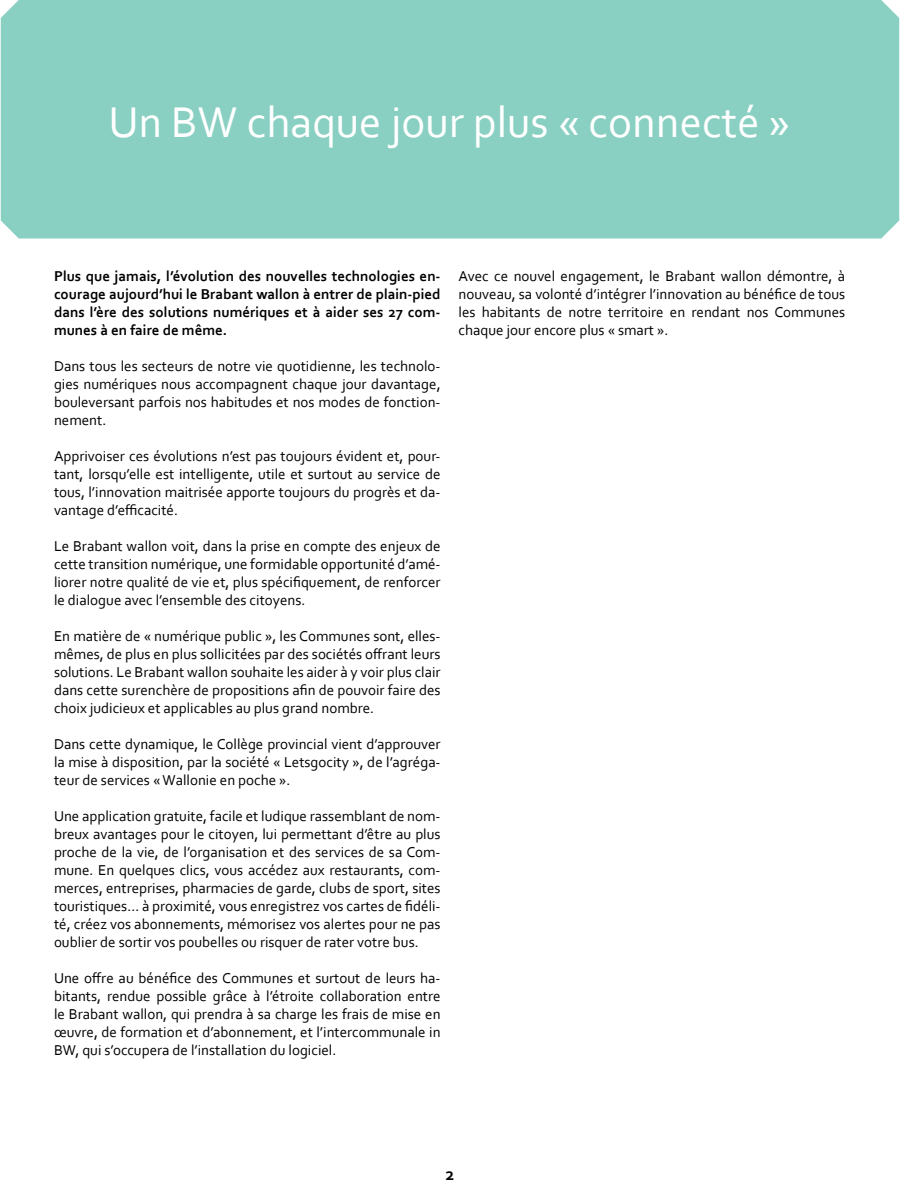
<style>
.page{position:relative;width:900px;height:1200px;background:#fff}
.page>*{position:absolute;margin:0;border:0;box-sizing:border-box;transform-origin:0 0}
.t1{font:45px "Corbel";color:#fff}
.t2{font:700 18px "Corbel";color:#000}
.t3{font:15px/18px "Corbel";color:#000;text-align:justify}
.t4{font:700 15px/18px "Corbel";color:#000;text-align:justify}
</style>
<div class="page">
<div style="left:1px;top:0;width:898px;height:238px;background:#89d0c2"></div>
<p class="t1" style="left:108px;top:94px;width:684px">Un BW chaque jour plus « connecté »</p>
<p class="t4" style="left:54px;top:267px;width:388px">Plus que jamais, l’évolution des nouvelles technologies en&shy;courage aujourd’hui le Brabant wallon à entrer de plain-pied dans l’ère des solutions numériques et à aider ses 27 com&shy;munes à en faire de même.</p>
<p class="t3" style="left:54px;top:357px;width:388px">Dans tous les secteurs de notre vie quotidienne, les technolo&shy;gies numériques nous accompagnent chaque jour davantage, bouleversant parfois nos habitudes et nos modes de fonction&shy;nement.</p>
<p class="t3" style="left:54px;top:447px;width:388px">Apprivoiser ces évolutions n’est pas toujours évident et, pour&shy;tant, lorsqu’elle est intelligente, utile et surtout au service de tous, l’innovation maitrisée apporte toujours du progrès et da&shy;vantage d’efficacité.</p>
<p class="t3" style="left:54px;top:537px;width:388px">Le Brabant wallon voit, dans la prise en compte des enjeux de cette transition numérique, une formidable opportunité d’amé&shy;liorer notre qualité de vie et, plus spécifiquement, de renforcer le dialogue avec l’ensemble des citoyens.</p>
<p class="t3" style="left:54px;top:627px;width:388px">En matière de « numérique public », les Communes sont, elles&shy;mêmes, de plus en plus sollicitées par des sociétés offrant leurs solutions. Le Brabant wallon souhaite les aider à y voir plus clair dans cette surenchère de propositions afin de pouvoir faire des choix judicieux et applicables au plus grand nombre.</p>
<p class="t3" style="left:54px;top:735px;width:388px">Dans cette dynamique, le Collège provincial vient d’approuver la mise à disposition, par la société « Letsgocity », de l’agréga&shy;teur de services « Wallonie en poche ».</p>
<p class="t3" style="left:54px;top:807px;width:388px">Une application gratuite, facile et ludique rassemblant de nom&shy;breux avantages pour le citoyen, lui permettant d’être au plus proche de la vie, de l’organisation et des services de sa Com&shy;mune. En quelques clics, vous accédez aux restaurants, com&shy;merces, entreprises, pharmacies de garde, clubs de sport, sites touristiques… à proximité, vous enregistrez vos cartes de fidéli&shy;té, créez vos abonnements, mémorisez vos alertes pour ne pas oublier de sortir vos poubelles ou risquer de rater votre bus.</p>
<p class="t3" style="left:54px;top:969px;width:388px">Une offre au bénéfice des Communes et surtout de leurs ha&shy;bitants, rendue possible grâce à l’étroite collaboration entre le Brabant wallon, qui prendra à sa charge les frais de mise en œuvre, de formation et d’abonnement, et l’intercommunale in BW, qui s’occupera de l’installation du logiciel.</p>
<p class="t3" style="left:459px;top:267px;width:388px">Avec ce nouvel engagement, le Brabant wallon démontre, à nouveau, sa volonté d’intégrer l’innovation au bénéfice de tous les habitants de notre territoire en rendant nos Communes chaque jour encore plus « smart ».</p>
<p class="t2" style="left:446px;top:1163px;width:10px">2</p>
</div>
